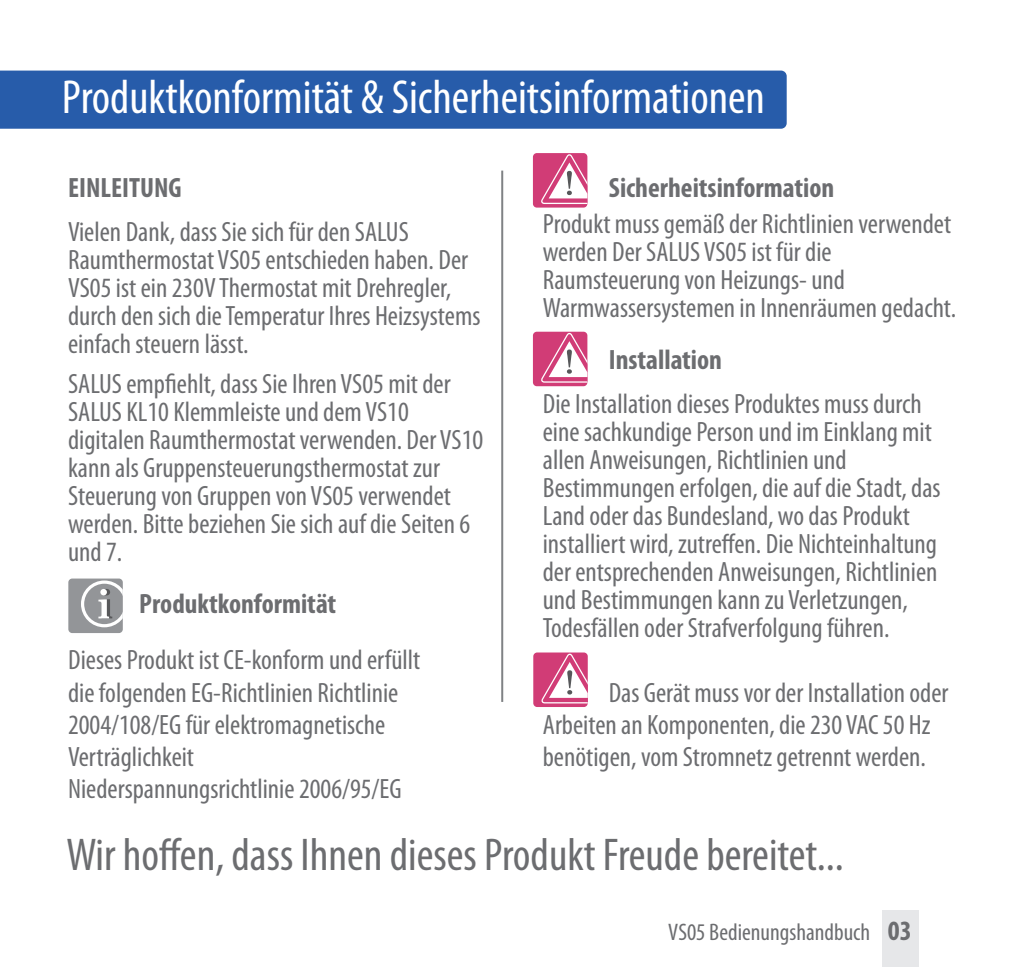
<style>
.page{position:relative;width:1018px;height:967px;background:#fff}
.page>*{position:absolute;margin:0;border:0;box-sizing:border-box;transform-origin:0 0}
.t1{font:condensed 48px "Myriad Pro";color:#fff}
.t2{font:condensed 46px "Myriad Pro";color:#6c6d70}
.t3{font:condensed 28px/28px "Myriad Pro";color:#6c6d70}
.t4{font:700 condensed 28px "Myriad Pro";color:#6c6d70}
.t5{font:condensed 24px "Myriad Pro";color:#6c6d70}
.s1{font-weight:700;font-size:28px}
</style>
<div class="page">
<div style="left:0;top:71px;width:787px;height:58px;background:#275caa"></div>
<hr style="left:501px;top:170px;width:2px;height:531px;background:#808285">
<div style="left:882px;top:910px;width:37px;height:56px;background:#e6e7e9"></div>
<div style="left:533px;top:153px;width:54px;height:54px;background:#d13c76;border-radius:4px"></div>
<svg style="left:539px;top:153px;width:48px;height:51px"></svg>
<div style="left:533px;top:331px;width:54px;height:55px;background:#d13c76;border-radius:4px"></div>
<svg style="left:539px;top:331px;width:48px;height:52px"></svg>
<div style="left:68px;top:578px;width:55px;height:55px;background:#939598;border-radius:4px"></div>
<svg style="left:79px;top:578px;width:44px;height:50px"></svg>
<div style="left:533px;top:652px;width:55px;height:54px;background:#d13c76;border-radius:4px"></div>
<svg style="left:540px;top:652px;width:48px;height:52px"></svg>
<h1 class="t1" style="left:62px;top:80px;width:705px">Produktkonformität &amp; Sicherheitsinformationen</h1>
<p class="t4" style="left:68px;top:178px;width:115px">EINLEITUNG</p>
<p class="t3" style="left:68px;top:220px;width:414px">Vielen Dank, dass Sie sich für den SALUS Raumthermostat VS05 entschieden haben. Der VS05 ist ein 230V Thermostat mit Drehregler, durch den sich die Temperatur Ihres Heizsystems einfach steuern lässt.</p>
<p class="t3" style="left:68px;top:372px;width:417px">SALUS empfiehlt, dass Sie Ihren VS05 mit der SALUS KL10 Klemmleiste und dem VS10 digitalen Raumthermostat verwenden. Der VS10 kann als Gruppensteuerungsthermostat zur Steuerung von Gruppen von VS05 verwendet werden. Bitte beziehen Sie sich auf die Seiten 6 und 7.</p>
<p class="t4" style="left:139px;top:594px;width:198px">Produktkonformität</p>
<p class="t3" style="left:68px;top:646px;width:354px;line-height:32px">Dieses Produkt ist CE-konform und erfüllt die folgenden EG-Richtlinien Richtlinie 2004/108/EG für elektromagnetische Verträglichkeit Niederspannungsrichtlinie 2006/95/EG</p>
<p class="t4" style="left:609px;top:178px;width:227px">Sicherheitsinformation</p>
<p class="t3" style="left:543px;top:212px;width:415px">Produkt muss gemäß der Richtlinien verwendet werden Der SALUS VS05 ist für die Raumsteuerung von Heizungs- und Warmwassersystemen in Innenräumen gedacht.</p>
<p class="t4" style="left:609px;top:350px;width:115px">Installation</p>
<p class="t3" style="left:543px;top:392px;width:399px">Die Installation dieses Produktes muss durch eine sachkundige Person und im Einklang mit allen Anweisungen, Richtlinien und Bestimmungen erfolgen, die auf die Stadt, das Land oder das Bundesland, wo das Produkt installiert wird, zutreffen. Die Nichteinhaltung der entsprechenden Anweisungen, Richtlinien und Bestimmungen kann zu Verletzungen, Todesfällen oder Strafverfolgung führen.</p>
<p class="t3" style="left:543px;top:678px;width:407px;line-height:32px;text-indent:66px">Das Gerät muss vor der Installation oder<br>Arbeiten an Komponenten, die 230 VAC 50 Hz benötigen, vom Stromnetz getrennt werden.</p>
<h2 class="t2" style="left:67px;top:837px;width:778px">Wir hoffen, dass Ihnen dieses Produkt Freude bereitet...</h2>
<p class="t5" style="left:668px;top:922px;width:245px">VS05 Bedienungshandbuch <span class="s1">03</span></p>
</div>
